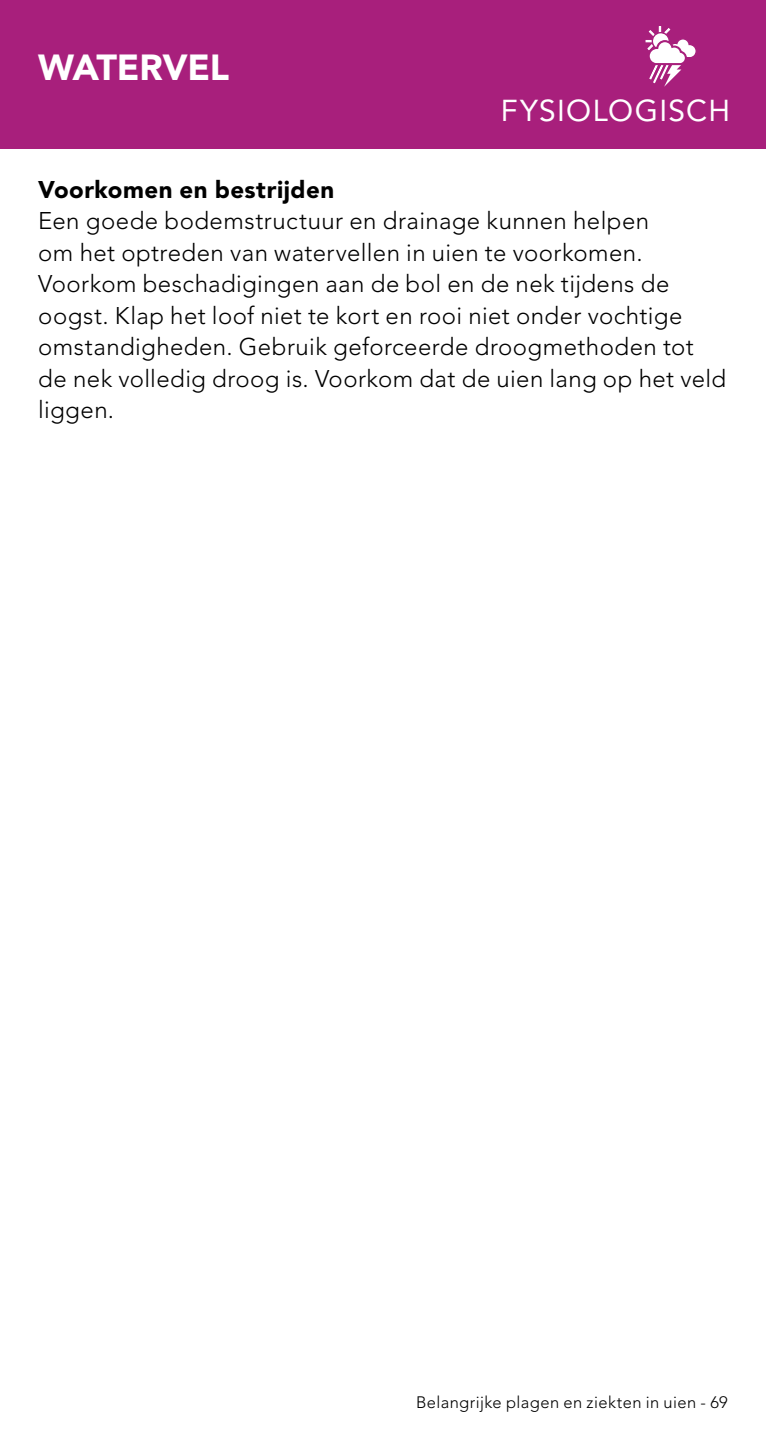
<style>
.page{position:relative;width:766px;height:1446px;background:#fff}
.page>*{position:absolute;margin:0;border:0;box-sizing:border-box;transform-origin:0 0}
.t1{font:900 36px "Avenir";letter-spacing:-.01em;color:#fff}
.t2{font:30px "Avenir";letter-spacing:.045em;color:#fff}
.t3{font:300 24px/31.5px "Avenir";letter-spacing:.015em;color:#000}
.t4{font:900 24px "Avenir";letter-spacing:.02em;color:#000}
.t5{font:300 16.5px "Avenir";letter-spacing:.025em;color:#000}
</style>
<div class="page">
<div style="left:0;top:0;width:765px;height:148px;background:#a81f7c"></div>
<svg style="left:645px;top:26px;width:51px;height:61px"></svg>
<h1 class="t1" style="left:38px;top:45px;width:192px">WATERVEL</h1>
<p class="t2" style="left:500px;top:93px;width:231px">FYSIOLOGISCH</p>
<p class="t4" style="left:38px;top:175px;width:297px">Voorkomen en bestrijden</p>
<p class="t3" style="left:38px;top:205px;width:689px">Een goede bodemstructuur en drainage kunnen helpen<br>om het optreden van watervellen in uien te voorkomen.<br>Voorkom beschadigingen aan de bol en de nek tijdens de oogst. Klap het loof niet te kort en rooi niet onder vochtige omstandigheden. Gebruik geforceerde droogmethoden tot de nek volledig droog is. Voorkom dat de uien lang op het veld liggen.</p>
<p class="t5" style="left:416px;top:1392px;width:313px">Belangrijke plagen en ziekten in uien - 69</p>
</div>
